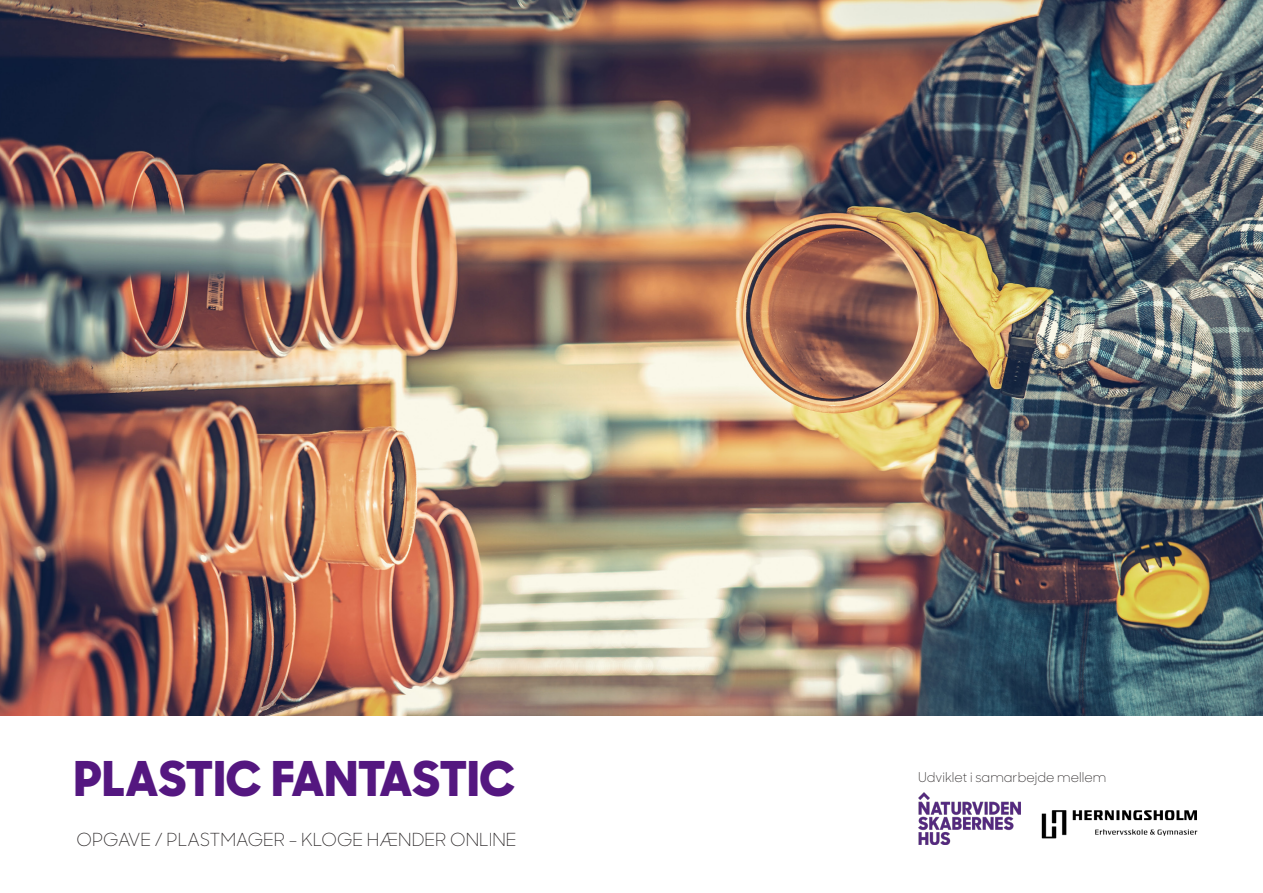
<style>
.page{position:relative;width:1263px;height:893px;background:#fff}
.page>*{position:absolute;margin:0;border:0;box-sizing:border-box;transform-origin:0 0}
.t1{font:800 48px "Sharp Sans Display No 1";letter-spacing:.02em;color:#541780}
.t2{font:300 18px "Sharp Sans Display No 1";color:#231f20}
.t3{font:300 13.5px "Sharp Sans Display No 1";color:#231f20}
</style>
<div class="page">
<img style="left:0;top:0;width:1263px;height:716px">
<img style="left:918px;top:792px;width:103px;height:53px">
<img style="left:1041px;top:810px;width:157px;height:29px">
<p class="t1" style="left:74px;top:743px;width:442px">PLASTIC FANTASTIC</p>
<p class="t2" style="left:77px;top:826px;width:442px">OPGAVE / PLASTMAGER - KLOGE HÆNDER ONLINE</p>
<p class="t3" style="left:918px;top:767px;width:190px">Udviklet i samarbejde mellem</p>
</div>
